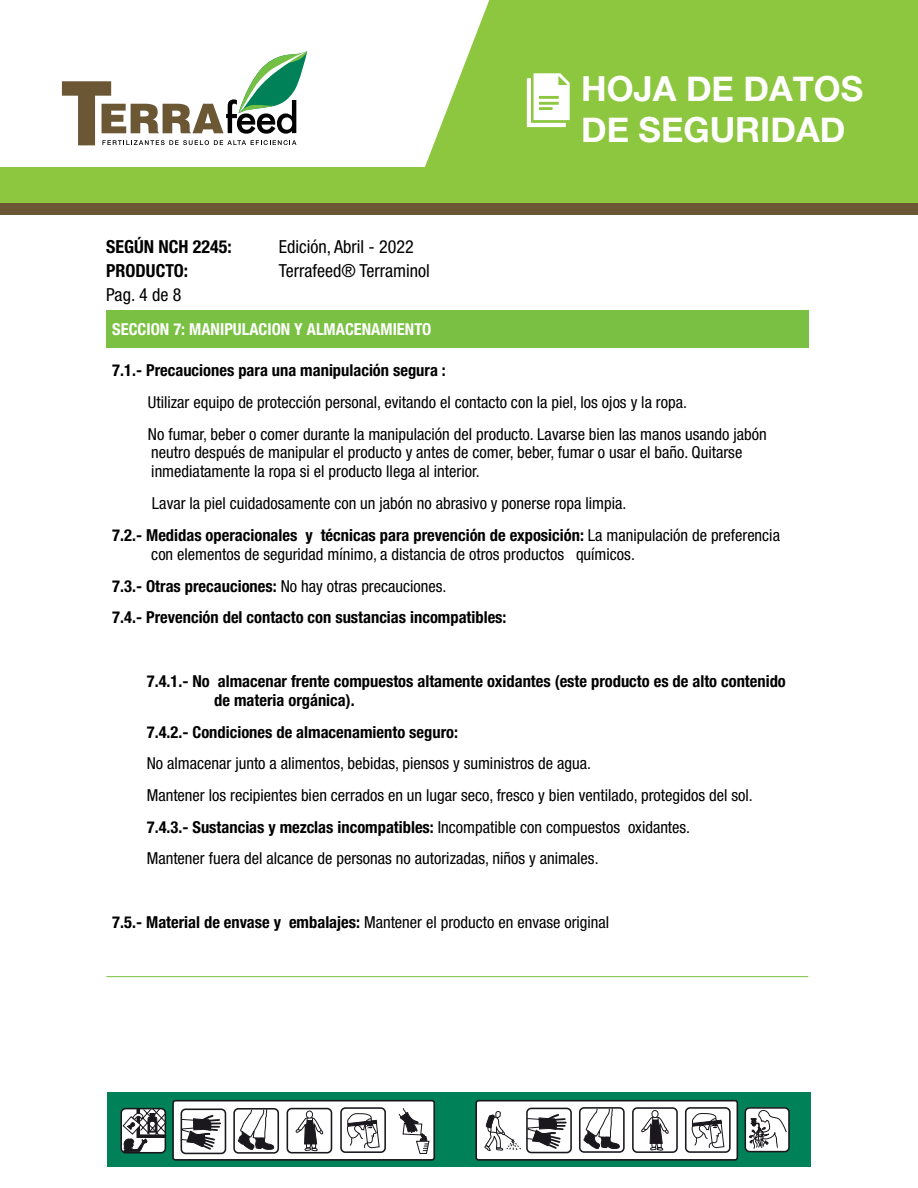
<style>
.page{position:relative;width:918px;height:1188px;background:#fff}
.page>*{position:absolute;margin:0;border:0;box-sizing:border-box;transform-origin:0 0}
.t1{font:700 34.5px/41.4px "Helvetica Neue";color:#fff}
.t2{font:condensed 18px "Helvetica Neue LT Std";color:#000}
.t3{font:700 condensed 18px "Helvetica Neue LT Std";color:#000}
.t4{font:condensed 16.5px/31.8px "Helvetica Neue LT Std";color:#000}
.t5{font:700 condensed 16.5px/18.9px "Helvetica Neue LT Std";color:#000}
.t6{font:700 condensed 16.5px "Helvetica Neue LT Std";color:#fff}
.s1{font-weight:700}
</style>
<div class="page">
<div style="left:0;top:180px;width:918px;height:35px;background:#6c5735"></div>
<svg style="left:420px;top:0;width:498px;height:168px;background:#95ca4e"></svg>
<div style="left:0;top:168px;width:918px;height:35px;background:#8dc63f"></div>
<svg style="left:527px;top:73px;width:43px;height:54px"></svg>
<div style="left:107px;top:1092px;width:704px;height:75px;background:#008157"></div>
<div style="left:476px;top:1101px;width:261px;height:59px;background:#fff;border-radius:2px"></div>
<div style="left:475px;top:1100px;width:263px;height:61px;border:2px solid #1b181d;border-radius:2px"></div>
<div style="left:173px;top:1101px;width:261px;height:59px;background:#fff;border-radius:2px"></div>
<div style="left:172px;top:1100px;width:263px;height:61px;border:2px solid #1b181d;border-radius:2px"></div>
<div style="left:745px;top:1108px;width:44px;height:43px;background:#fff;border-radius:4px"></div>
<div style="left:745px;top:1107px;width:45px;height:45px;border:2px solid #1b181d;border-radius:4px"></div>
<svg style="left:749px;top:1110px;width:38px;height:39px"></svg>
<div style="left:685px;top:1107px;width:46px;height:46px;border:2px solid #1b181d;border-radius:4px"></div>
<svg style="left:692px;top:1113px;width:33px;height:35px"></svg>
<svg style="left:484px;top:1111px;width:83px;height:40px"></svg>
<div style="left:526px;top:1108px;width:46px;height:45px;border:2px solid #1b181d;border-radius:4px"></div>
<div style="left:579px;top:1107px;width:46px;height:46px;border:2px solid #1b181d;border-radius:4px"></div>
<svg style="left:584px;top:1108px;width:35px;height:41px"></svg>
<div style="left:120px;top:1108px;width:46px;height:46px;border:2px solid #1b181d;border-radius:4px"></div>
<svg style="left:122px;top:1107px;width:45px;height:46px;background:#929797"></svg>
<svg style="left:398px;top:1108px;width:32px;height:46px"></svg>
<svg style="left:184px;top:1114px;width:37px;height:36px"></svg>
<div style="left:181px;top:1109px;width:45px;height:45px;border:2px solid #1b181d;border-radius:4px"></div>
<div style="left:233px;top:1108px;width:46px;height:46px;border:2px solid #1b181d;border-radius:4px"></div>
<svg style="left:238px;top:1109px;width:36px;height:41px"></svg>
<svg style="left:295px;top:1117px;width:28px;height:34px"></svg>
<div style="left:306px;top:1111px;width:7px;height:7px;border:1px solid #1b181d;border-radius:50%"></div>
<div style="left:287px;top:1108px;width:45px;height:46px;border:2px solid #1b181d;border-radius:4px"></div>
<div style="left:340px;top:1107px;width:46px;height:46px;border:2px solid #1b181d;border-radius:4px"></div>
<svg style="left:347px;top:1113px;width:33px;height:35px"></svg>
<svg style="left:641px;top:1117px;width:28px;height:33px"></svg>
<div style="left:652px;top:1110px;width:6px;height:8px;border:1px solid #1b181d;border-radius:50%"></div>
<div style="left:632px;top:1107px;width:46px;height:46px;border:2px solid #1b181d;border-radius:4px"></div>
<svg style="left:62px;top:51px;width:245px;height:94px"></svg>
<div style="left:106px;top:310px;width:702px;height:37px;background:#7ac143"></div>
<hr style="left:106px;top:976px;width:702px;height:1px;background:#7ac143">
<hr style="left:106px;top:347px;width:702px;height:1px;background:#7ac143">
<h1 class="t1" style="left:581px;top:69px;width:284px">HOJA DE DATOS<br>DE SEGURIDAD</h1>
<p class="t3" style="left:106px;top:235px;width:127px">SEGÚN NCH 2245:</p>
<p class="t2" style="left:279px;top:236px;width:136px">Edición, Abril - 2022</p>
<p class="t3" style="left:106px;top:259px;width:84px">PRODUCTO:</p>
<p class="t2" style="left:279px;top:260px;width:152px">Terrafeed® Terraminol</p>
<p class="t2" style="left:106px;top:284px;width:77px">Pag. 4 de 8</p>
<p class="t6" style="left:112px;top:319px;width:321px">SECCION 7: MANIPULACION Y ALMACENAMIENTO</p>
<p class="t5" style="left:112px;top:361px;width:335px">7.1.- Precauciones para una manipulación segura :</p>
<p class="t4" style="left:148px;top:386px;width:620px">Utilizar equipo de protección personal, evitando el contacto con la piel, los ojos y la ropa.<br>No fumar, beber o comer durante la manipulación del producto. Lavarse bien las manos usando jabón</p>
<p class="t4" style="left:151px;top:443px;width:593px;line-height:18.9px">neutro después de manipular el producto y antes de comer, beber, fumar o usar el baño. Quitarse inmediatamente la ropa si el producto llega al interior.</p>
<p class="t4" style="left:112px;top:487px;width:669px;text-indent:40px">Lavar la piel cuidadosamente con un jabón no abrasivo y ponerse ropa limpia.<br><span class="s1">7.2.- Medidas operacionales y técnicas para prevención de exposición:</span> La manipulación de preferencia</p>
<p class="t4" style="left:112px;top:538px;width:524px;text-indent:39px">con elementos de seguridad mínimo, a distancia de otros productos químicos.<br><span class="s1">7.3.- Otras precauciones:</span> No hay otras precauciones.<br><span class="s1">7.4.- Prevención del contacto con sustancias incompatibles:</span></p>
<p class="t5" style="left:214px;top:671px;width:573px;text-indent:-68px">7.4.1.- No almacenar frente compuestos altamente oxidantes (este producto es de alto contenido de materia orgánica).</p>
<p class="t5" style="left:147px;top:722px;width:313px">7.4.2.- Condiciones de almacenamiento seguro:</p>
<p class="t4" style="left:147px;top:747px;width:608px">No almacenar junto a alimentos, bebidas, piensos y suministros de agua.<br>Mantener los recipientes bien cerrados en un lugar seco, fresco y bien ventilado, protegidos del sol.<br><span class="s1">7.4.3.- Sustancias y mezclas incompatibles:</span> Incompatible con compuestos oxidantes.<br>Mantener fuera del alcance de personas no autorizadas, niños y animales.</p>
<p class="t4" style="left:112px;top:906px;width:498px"><span class="s1">7.5.- Material de envase y embalajes:</span> Mantener el producto en envase original</p>
</div>
